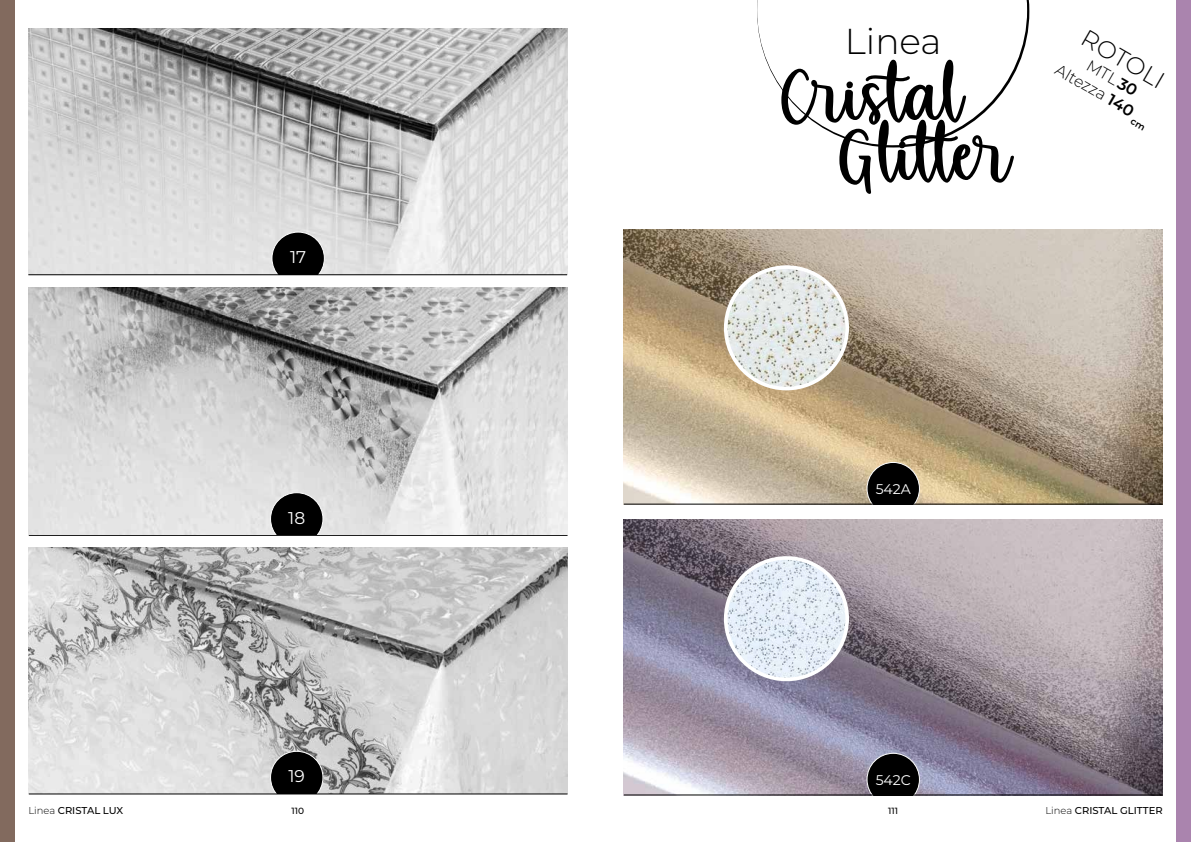
<style>
.page{position:relative;width:1191px;height:842px;background:#fff}
.page>*{position:absolute;margin:0;border:0;box-sizing:border-box;transform-origin:0 0}
.t1{font:100px "Michella Garden";color:#000}
.t2{font:300 36px "Montserrat";color:#000}
.t3{font:300 24px "Montserrat";color:#000}
.t4{font:17px "Montserrat";color:#fff}
.t5{font:300 16px/19.2px "Montserrat";color:#000;text-align:center}
.t6{font:14px "Montserrat";color:#fff}
.t7{font:500 10px "Montserrat";color:#000}
.t8{font:500 9px "Montserrat";color:#000}
.s1{font-weight:300}
.s2{font-weight:600}
</style>
<div class="page">
<img style="left:28px;top:28px;width:539px;height:246px">
<svg style="left:271px;top:232px;width:54px;height:42px"></svg>
<hr style="left:28px;top:274px;width:539px;height:1px;background:#000">
<hr style="left:29px;top:535px;width:538px;height:1px;background:#000">
<img style="left:29px;top:288px;width:538px;height:247px">
<svg style="left:270px;top:492px;width:53px;height:43px"></svg>
<img style="left:29px;top:548px;width:538px;height:245px">
<svg style="left:270px;top:751px;width:53px;height:42px"></svg>
<hr style="left:29px;top:793px;width:538px;height:1px;background:#000">
<svg style="left:757px;top:0;width:272px;height:147px"></svg>
<img style="left:624px;top:229px;width:538px;height:275px">
<img style="left:725px;top:267px;width:122px;height:122px;border-radius:61px">
<div style="left:724px;top:265px;width:125px;height:125px;border:4px solid #fff;border-radius:50%"></div>
<svg style="left:866px;top:462px;width:54px;height:42px"></svg>
<hr style="left:624px;top:504px;width:538px;height:1px;background:#000">
<img style="left:624px;top:520px;width:538px;height:274px">
<img style="left:725px;top:558px;width:122px;height:121px;border-radius:61px">
<div style="left:724px;top:556px;width:125px;height:125px;border:4px solid #fff;border-radius:50%"></div>
<svg style="left:866px;top:753px;width:54px;height:41px"></svg>
<hr style="left:624px;top:794px;width:538px;height:1px;background:#000">
<div style="left:0;top:0;width:14px;height:842px;background:#826a5e"></div>
<div style="left:1176px;top:0;width:15px;height:842px;background:#aa84ae"></div>
<p class="t7" style="left:28px;top:803px;width:96px"><span class="s1">Linea</span> CRISTAL LUX</p>
<h3 class="t4" style="left:290px;top:245px;width:18px">17</h3>
<h3 class="t4" style="left:288px;top:506px;width:18px">18</h3>
<h2 class="t2" style="left:845px;top:17px;width:98px">Linea</h2>
<h1 class="t1" style="left:776px;top:60px;width:187px">Cristal</h1>
<h1 class="t1" style="left:834px;top:120px;width:182px">Glitter</h1>
<h3 class="t3" style="left:1091px;top:22px;width:93px;rotate:30deg">ROTOLI</h3>
<h3 class="t5" style="left:1071px;top:43px;width:107px;rotate:30deg">MTL <span class="s2">30<br></span>Altezza <span class="s2">140</span> <sub>cm</sub></h3>
<h3 class="t6" style="left:875px;top:479px;width:37px">542A</h3>
<h3 class="t4" style="left:288px;top:764px;width:18px">19</h3>
<h3 class="t6" style="left:875px;top:770px;width:37px">542C</h3>
<p class="t8" style="left:291px;top:804px;width:14px">110</p>
<p class="t8" style="left:888px;top:804px;width:11px">111</p>
<p class="t7" style="left:1045px;top:803px;width:119px"><span class="s1">Linea</span> CRISTAL GLITTER</p>
</div>
